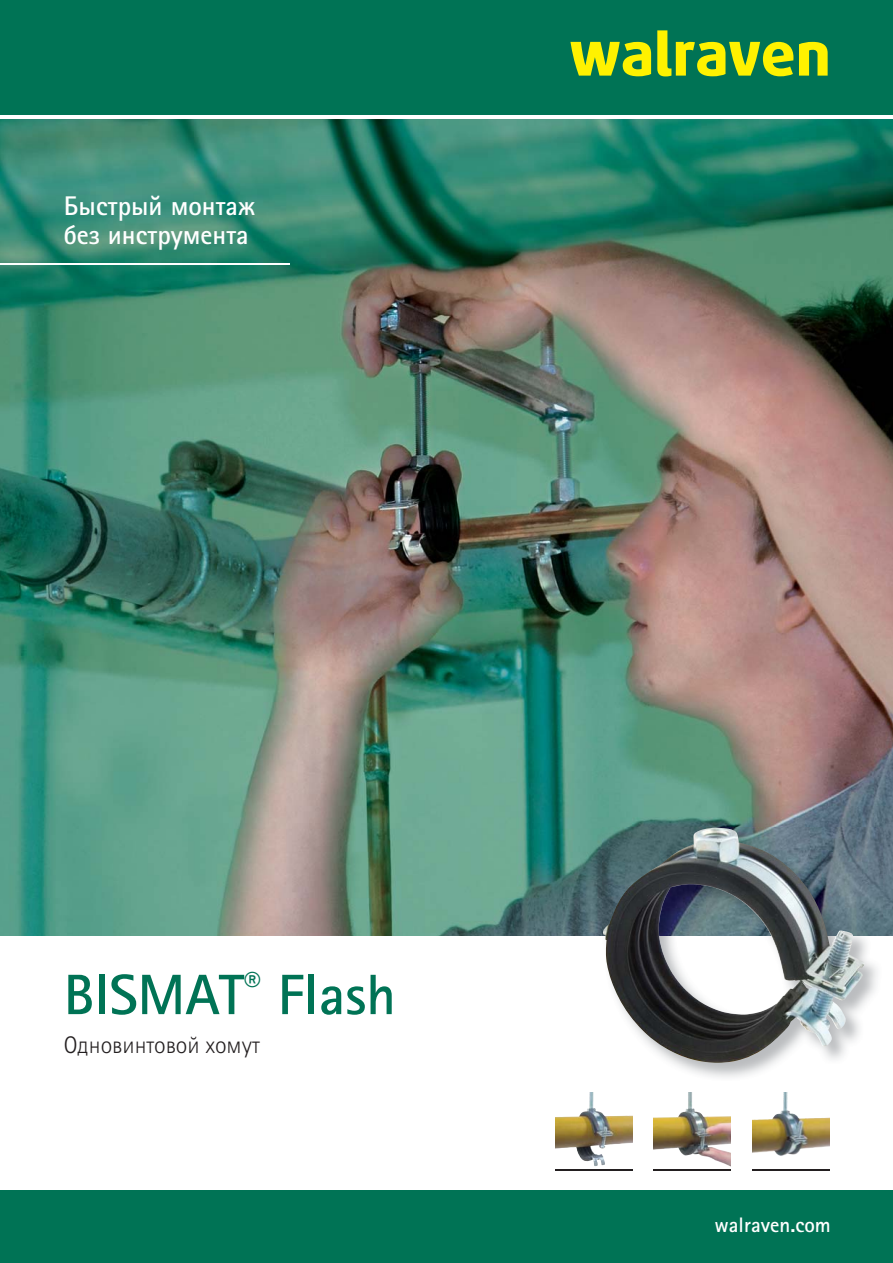
<style>
.page{position:relative;width:893px;height:1263px;background:#fff}
.page>*{position:absolute;margin:0;border:0;box-sizing:border-box;transform-origin:0 0}
.t1{font:700 57px "Rotis Sans Serif Pro Cyr";color:#007355}
.t2{font:700 27px/28.7px "Rotis Sans Serif Pro Cyr";color:#fff}
.t3{font:300 24px "Rotis Sans Serif Pro Cyr";color:#231f20}
.t4{font:700 21px "Rotis Sans Serif Pro Cyr";color:#fff}
</style>
<div class="page">
<img style="left:0;top:119px;width:893px;height:817px">
<div style="left:0;top:1189px;width:893px;height:74px;background:#007355"></div>
<div style="left:0;top:936px;width:893px;height:254px;background:#fff"></div>
<div style="left:0;top:0;width:893px;height:117px;background:#007355"></div>
<img style="left:673px;top:827px;width:209px;height:251px">
<img style="left:602px;top:827px;width:263px;height:236px">
<img style="left:590px;top:1092px;width:42px;height:24px">
<img style="left:678px;top:1092px;width:25px;height:25px">
<img style="left:787px;top:1092px;width:42px;height:57px">
<svg style="left:799px;top:42px;width:29px;height:34px"></svg>
<svg style="left:657px;top:30px;width:136px;height:46px"></svg>
<svg style="left:570px;top:42px;width:81px;height:34px"></svg>
<hr style="left:0;top:115px;width:893px;height:3px;background:#fff">
<hr style="left:752px;top:1169px;width:77px;height:1px;background:#231f20">
<hr style="left:654px;top:1169px;width:77px;height:1px;background:#231f20">
<hr style="left:555px;top:1169px;width:77px;height:1px;background:#231f20">
<hr style="left:0;top:263px;width:289px;height:2px;background:#fff">
<p class="t2" style="left:64px;top:194px;width:193px">Быстрый монтаж без инструмента</p>
<h1 class="t1" style="left:64px;top:973px;width:334px">BISMAT<sup>®</sup> Flash</h1>
<p class="t3" style="left:64px;top:1036px;width:198px">Одновинтовой хомут</p>
<p class="t4" style="left:714px;top:1217px;width:118px">walraven.com</p>
</div>
